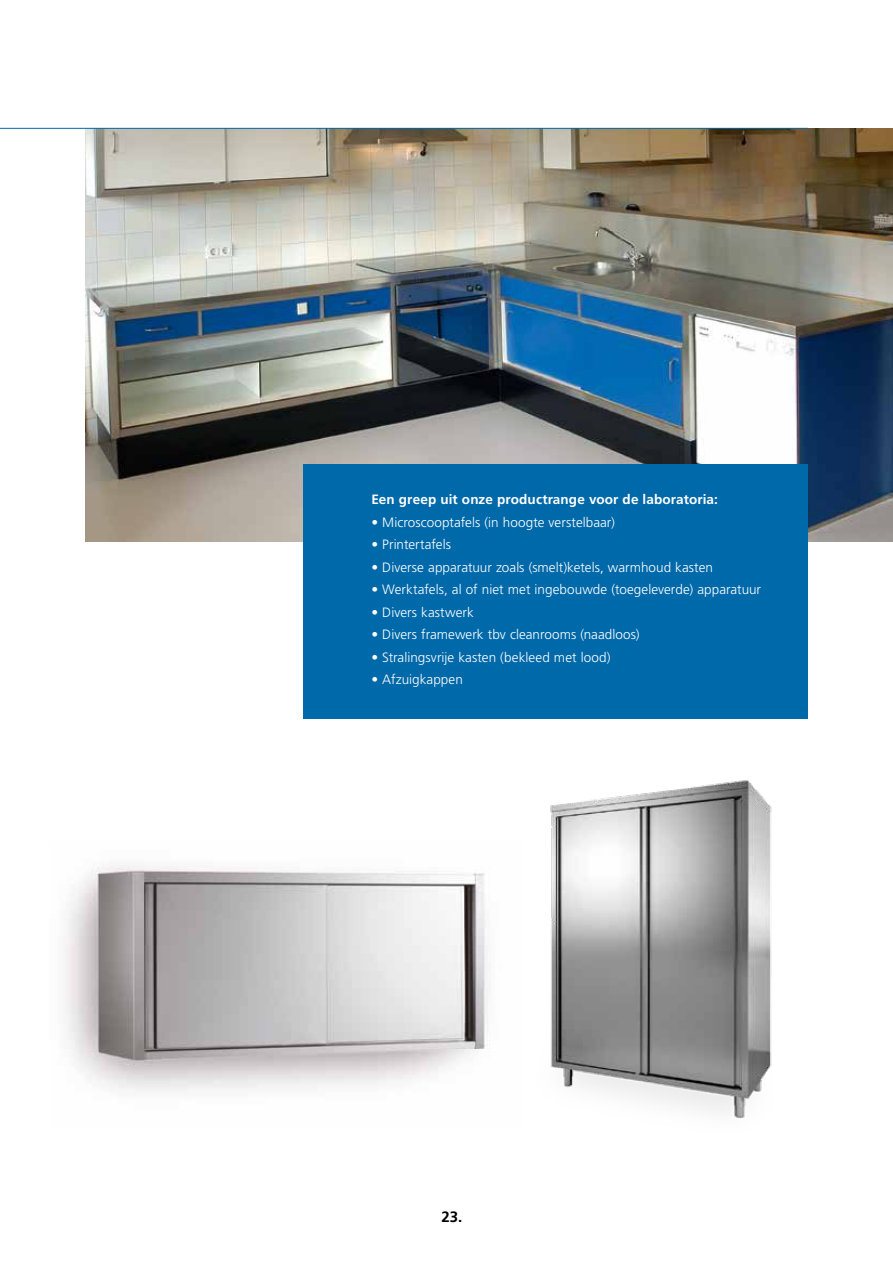
<style>
.page{position:relative;width:893px;height:1263px;background:#fff}
.page>*{position:absolute;margin:0;border:0;box-sizing:border-box;transform-origin:0 0}
.t1{font:700 15px "Frutiger";color:#000}
.t2{font:300 13.5px "Frutiger";letter-spacing:.005em;color:#fff}
.t3{font:700 13.5px "Frutiger";letter-spacing:.01em;color:#fff}
</style>
<div class="page">
<img style="left:85px;top:128px;width:808px;height:414px">
<img style="left:550px;top:780px;width:222px;height:339px">
<img style="left:65px;top:866px;width:425px;height:225px">
<div style="left:303px;top:464px;width:505px;height:255px;background:#0069a9"></div>
<hr style="left:0;top:128px;width:808px;height:1px;background:#0069a9">
<p class="t3" style="left:371px;top:491px;width:348px">Een greep uit onze productrange voor de laboratoria:</p>
<p class="t2" style="left:371px;top:514px;width:245px">• Microscooptafels (in hoogte verstelbaar)</p>
<p class="t2" style="left:371px;top:537px;width:81px">• Printertafels</p>
<p class="t2" style="left:371px;top:559px;width:343px">• Diverse apparatuur zoals (smelt)ketels, warmhoud kasten</p>
<p class="t2" style="left:371px;top:582px;width:391px">• Werktafels, al of niet met ingebouwde (toegeleverde) apparatuur</p>
<p class="t2" style="left:371px;top:604px;width:104px">• Divers kastwerk</p>
<p class="t2" style="left:371px;top:627px;width:270px">• Divers framewerk tbv cleanrooms (naadloos)</p>
<p class="t2" style="left:371px;top:649px;width:241px">• Stralingsvrije kasten (bekleed met lood)</p>
<p class="t2" style="left:371px;top:672px;width:93px">• Afzuigkappen</p>
<p class="t1" style="left:441px;top:1208px;width:22px">23.</p>
</div>
